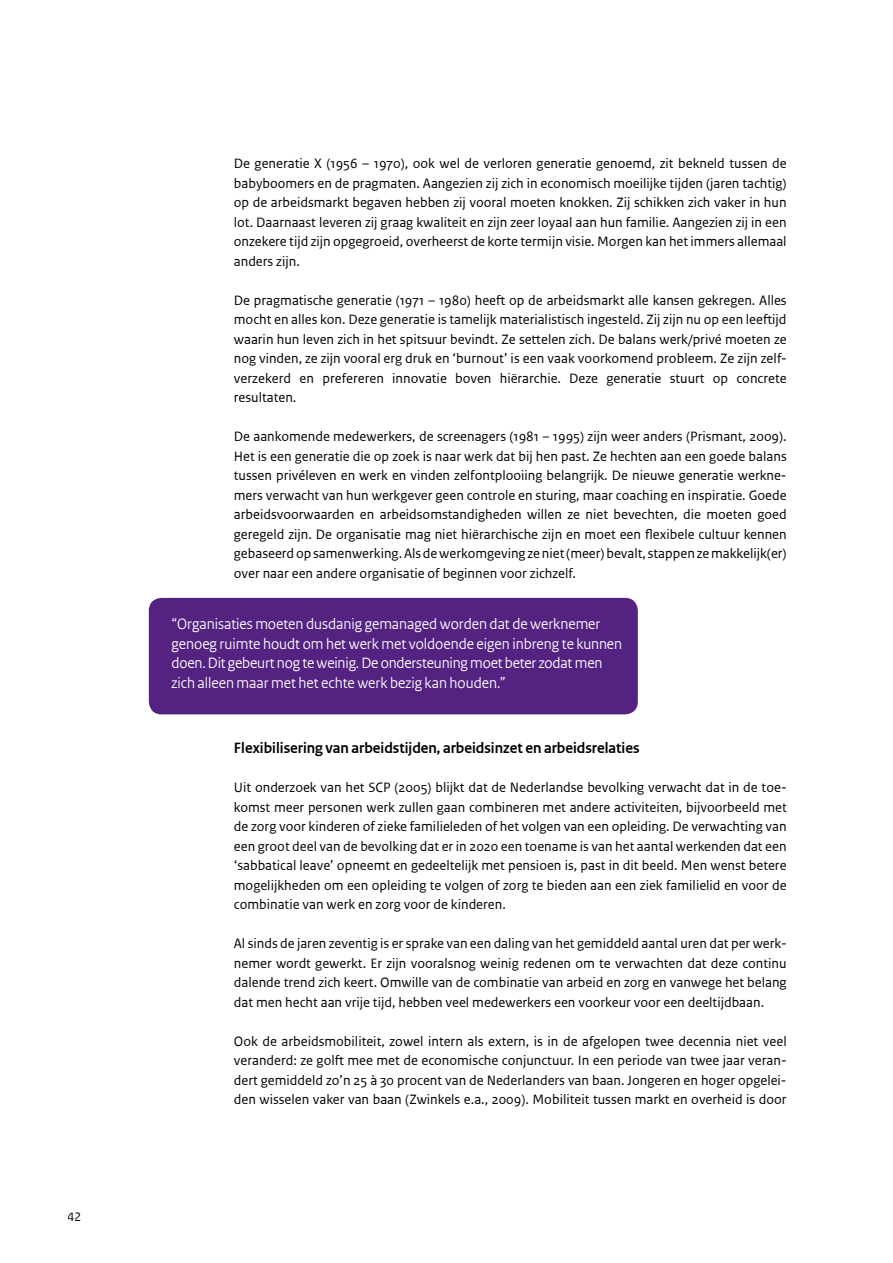
<style>
.page{position:relative;width:893px;height:1263px;background:#fff}
.page>*{position:absolute;margin:0;border:0;box-sizing:border-box;transform-origin:0 0}
.t1{font:15.75px/19.5px "Rijksoverheid Sans Heading TT";color:#fff}
.t2{font:700 15.75px "Rijksoverheid Sans Heading TT";color:#000}
.t3{font:14.25px/19.5px "Rijksoverheid Sans Text TT";color:#000;text-align:justify}
.t4{font:12.75px "Rijksoverheid Sans Text TT";color:#000}
</style>
<div class="page">
<div style="left:149px;top:598px;width:489px;height:116px;background:#542281;border-radius:13px"></div>
<p class="t4" style="left:68px;top:1210px;width:15px">42</p>
<p class="t3" style="left:234px;top:154px;width:554px">De generatie X (1956 – 1970), ook wel de verloren generatie genoemd, zit bekneld tussen de babyboomers en de pragmaten. Aangezien zij zich in economisch moeilijke tijden (jaren tachtig) op de arbeidsmarkt begaven hebben zij vooral moeten knokken. Zij schikken zich vaker in hun lot. Daarnaast leveren zij graag kwaliteit en zijn zeer loyaal aan hun familie. Aangezien zij in een onzekere tijd zijn opgegroeid, overheerst de korte termijn visie. Morgen kan het immers allemaal anders zijn.</p>
<p class="t3" style="left:234px;top:291px;width:554px">De pragmatische generatie (1971 – 1980) heeft op de arbeidsmarkt alle kansen gekregen. Alles mocht en alles kon. Deze generatie is tamelijk materialistisch ingesteld. Zij zijn nu op een leeftijd waarin hun leven zich in het spitsuur bevindt. Ze settelen zich. De balans werk/privé moeten ze nog vinden, ze zijn vooral erg druk en ‘burnout’ is een vaak voorkomend probleem. Ze zijn zelf&shy;verzekerd en prefereren innovatie boven hiërarchie. Deze generatie stuurt op concrete resultaten.</p>
<p class="t3" style="left:234px;top:427px;width:554px">De aankomende medewerkers, de screenagers (1981 – 1995) zijn weer anders (Prismant, 2009).<br>Het is een generatie die op zoek is naar werk dat bij hen past. Ze hechten aan een goede balans tussen privéleven en werk en vinden zelfontplooiing belangrijk. De nieuwe generatie werkne&shy;mers verwacht van hun werkgever geen controle en sturing, maar coaching en inspiratie. Goede arbeidsvoorwaarden en arbeidsomstandigheden willen ze niet bevechten, die moeten goed geregeld zijn. De organisatie mag niet hiërarchische zijn en moet een flexibele cultuur kennen gebaseerd op samenwerking. Als de werkomgeving ze niet (meer) bevalt, stappen ze makkelijk(er) over naar een andere organisatie of beginnen voor zichzelf.</p>
<p class="t1" style="left:172px;top:614px;width:452px">“Organisaties moeten dusdanig gemanaged worden dat de werknemer genoeg ruimte houdt om het werk met voldoende eigen inbreng te kunnen doen. Dit gebeurt nog te weinig. De ondersteuning moet beter zodat men zich alleen maar met het echte werk bezig kan houden.”</p>
<p class="t2" style="left:234px;top:739px;width:407px">Flexibilisering van arbeidstijden, arbeidsinzet en arbeidsrelaties</p>
<p class="t3" style="left:234px;top:778px;width:554px">Uit onderzoek van het SCP (2005) blijkt dat de Nederlandse bevolking verwacht dat in de toe&shy;komst meer personen werk zullen gaan combineren met andere activiteiten, bijvoorbeeld met de zorg voor kinderen of zieke familieleden of het volgen van een opleiding. De verwachting van een groot deel van de bevolking dat er in 2020 een toename is van het aantal werkenden dat een ‘sabbatical leave’ opneemt en gedeeltelijk met pensioen is, past in dit beeld. Men wenst betere mogelijkheden om een opleiding te volgen of zorg te bieden aan een ziek familielid en voor de combinatie van werk en zorg voor de kinderen.</p>
<p class="t3" style="left:234px;top:934px;width:554px">Al sinds de jaren zeventig is er sprake van een daling van het gemiddeld aantal uren dat per werk&shy;nemer wordt gewerkt. Er zijn vooralsnog weinig redenen om te verwachten dat deze continu dalende trend zich keert. Omwille van de combinatie van arbeid en zorg en vanwege het belang dat men hecht aan vrije tijd, hebben veel medewerkers een voorkeur voor een deeltijdbaan.</p>
<p class="t3" style="left:234px;top:1032px;width:554px">Ook de arbeidsmobiliteit, zowel intern als extern, is in de afgelopen twee decennia niet veel veranderd: ze golft mee met de economische conjunctuur. In een periode van twee jaar veran&shy;dert gemiddeld zo’n 25 à 30 procent van de Nederlanders van baan. Jongeren en hoger opgelei&shy;den wisselen vaker van baan (Zwinkels e.a., 2009). Mobiliteit tussen markt en overheid is door</p>
</div>
